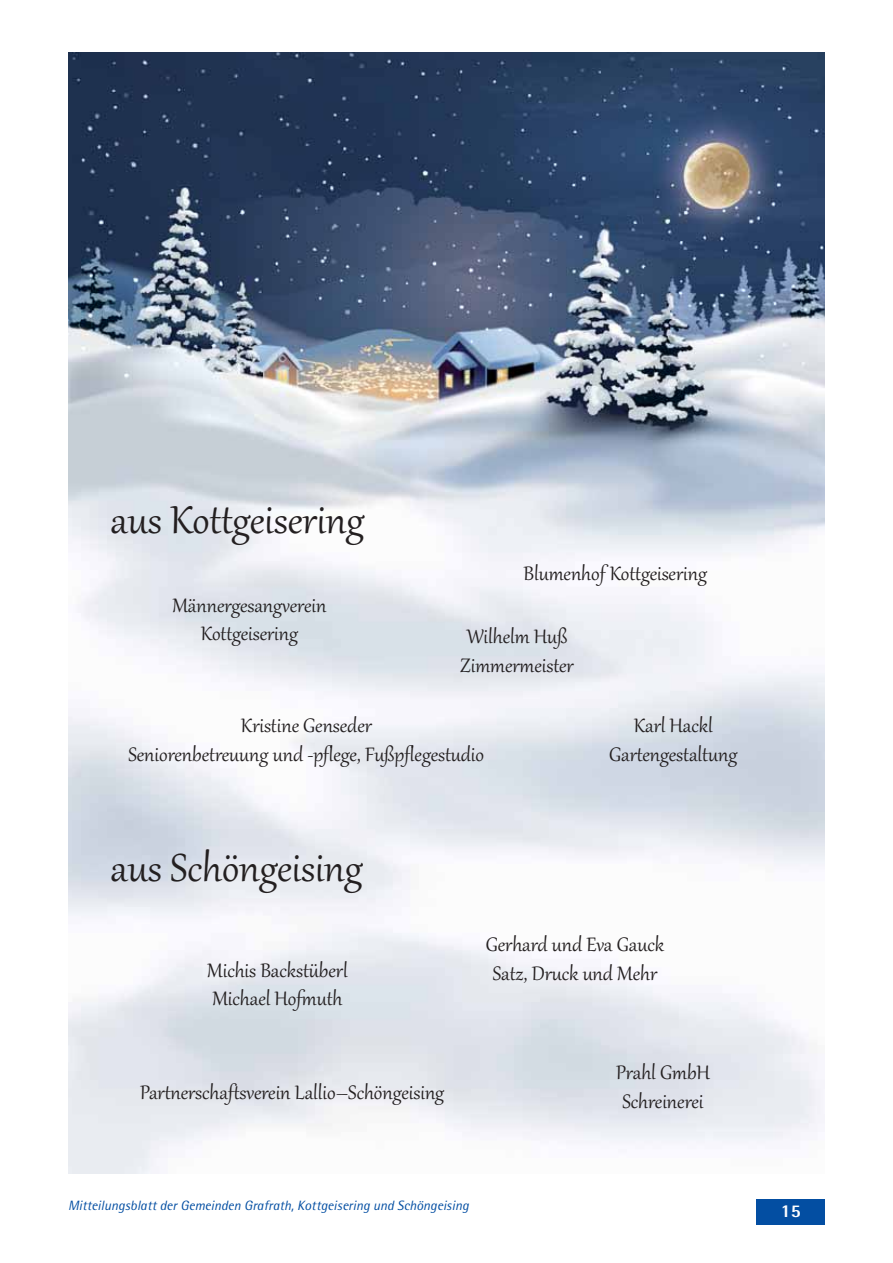
<style>
.page{position:relative;width:893px;height:1263px;background:#fff}
.page>*{position:absolute;margin:0;border:0;box-sizing:border-box;transform-origin:0 0}
.t1{font:48px "Gabriola";color:#231f20}
.t2{font:24px/28.8px "Gabriola";color:#231f20}
.t3{font:800 18px "AT Rotis Semi Sans";color:#fff}
.t4{font:italic 13.5px "AT Rotis Semi Sans";color:#034ea2}
</style>
<div class="page">
<div style="left:757px;top:1199px;width:68px;height:26px;background:#034ea2"></div>
<img style="left:68px;top:52px;width:757px;height:1122px">
<h1 class="t1" style="left:111px;top:501px;width:255px">aus Kottgeisering</h1>
<p class="t2" style="left:172px;top:592px;width:155px;text-align:center">Männergesangverein<br>Kottgeisering</p>
<p class="t2" style="left:523px;top:561px;width:185px">Blumenhof Kottgeisering</p>
<p class="t2" style="left:460px;top:624px;width:115px">Wilhelm Huß<br>Zimmermeister</p>
<p class="t2" style="left:128px;top:713px;width:357px;text-align:center">Kristine Genseder<br>Seniorenbetreuung und -pflege, Fußpflegestudio</p>
<h1 class="t1" style="left:111px;top:849px;width:254px">aus Schöngeising</h1>
<p class="t2" style="left:609px;top:713px;width:130px;text-align:center">Karl Hackl<br>Gartengestaltung</p>
<p class="t2" style="left:207px;top:957px;width:142px">Michis Backstüberl<br>Michael Hofmuth</p>
<p class="t2" style="left:140px;top:1080px;width:306px">Partnerschaftsverein Lallio–Schöngeising</p>
<p class="t2" style="left:486px;top:932px;width:180px">Gerhard und Eva Gauck<br>Satz, Druck und Mehr</p>
<p class="t2" style="left:616px;top:1060px;width:95px">Prahl GmbH<br>Schreinerei</p>
<p class="t4" style="left:68px;top:1200px;width:402px">Mitteilungsblatt der Gemeinden Grafrath, Kottgeisering und Schöngeising</p>
<p class="t3" style="left:781px;top:1204px;width:22px">15</p>
</div>
